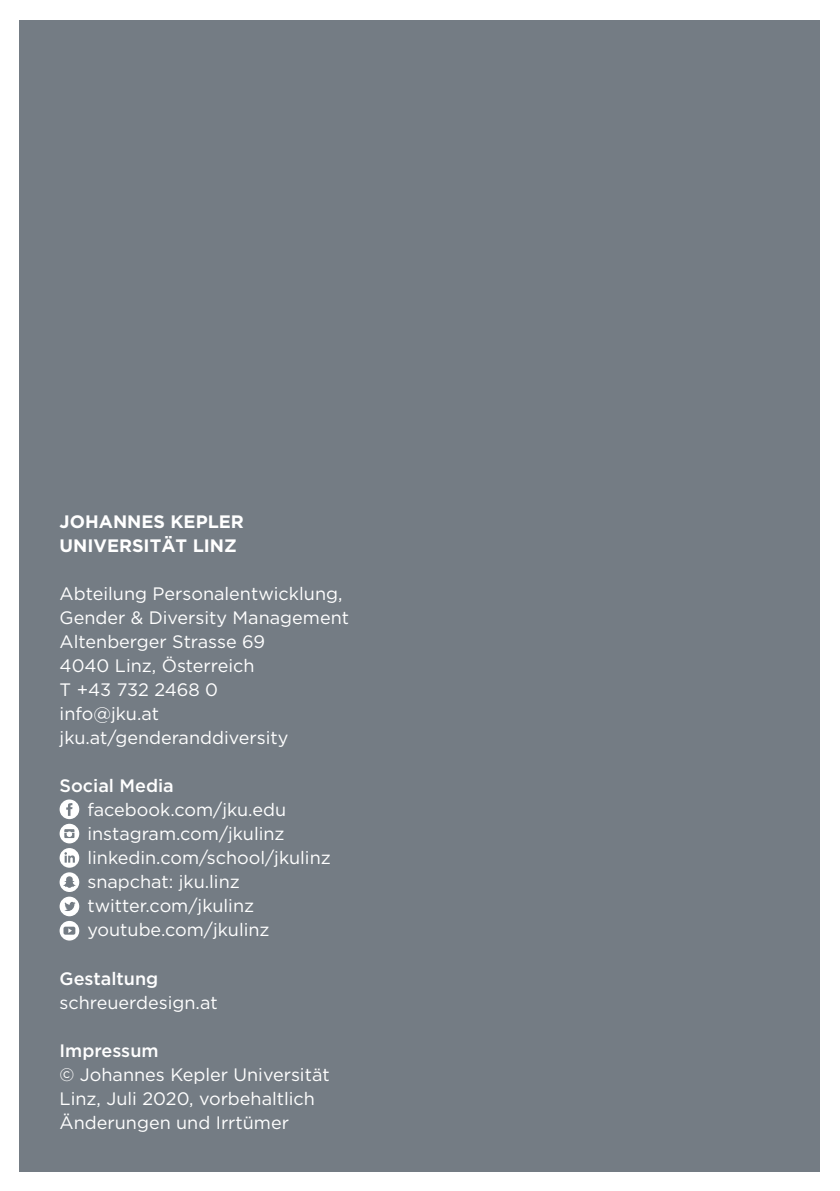
<style>
.page{position:relative;width:840px;height:1191px;background:#fff}
.page>*{position:absolute;margin:0;border:0;box-sizing:border-box;transform-origin:0 0}
.t1{font:18px "Gotham HTF";color:#fff}
.t2{font:500 18px "Gotham HTF";color:#fff}
.t3{font:700 18px "Gotham HTF";color:#fff}
</style>
<div class="page">
<div style="left:20px;top:20px;width:799px;height:1151px;background:#747c84"></div>
<svg style="left:60px;top:799px;width:19px;height:141px"></svg>
<p class="t3" style="left:60px;top:511px;width:186px">JOHANNES KEPLER</p>
<p class="t3" style="left:60px;top:535px;width:179px">UNIVERSITÄT LINZ</p>
<p class="t1" style="left:60px;top:584px;width:284px">Abteilung Personalentwicklung,</p>
<p class="t1" style="left:60px;top:608px;width:291px">Gender &amp; Diversity Management</p>
<p class="t1" style="left:60px;top:632px;width:207px">Altenberger Strasse 69</p>
<p class="t1" style="left:60px;top:656px;width:196px">4040 Linz, Österreich</p>
<p class="t1" style="left:60px;top:680px;width:160px">T +43 732 2468 0</p>
<p class="t1" style="left:60px;top:704px;width:101px">info@jku.at</p>
<p class="t1" style="left:60px;top:728px;width:230px">jku.at/genderanddiversity</p>
<p class="t2" style="left:60px;top:776px;width:116px">Social Media</p>
<p class="t1" style="left:87px;top:800px;width:200px">facebook.com/jku.edu</p>
<p class="t1" style="left:87px;top:824px;width:199px">instagram.com/jkulinz</p>
<p class="t1" style="left:87px;top:848px;width:245px">linkedin.com/school/jkulinz</p>
<p class="t1" style="left:87px;top:872px;width:154px">snapchat: jku.linz</p>
<p class="t1" style="left:87px;top:896px;width:168px">twitter.com/jkulinz</p>
<p class="t1" style="left:87px;top:920px;width:183px">youtube.com/jkulinz</p>
<p class="t2" style="left:60px;top:968px;width:100px">Gestaltung</p>
<p class="t1" style="left:60px;top:992px;width:159px">schreuerdesign.at</p>
<p class="t2" style="left:60px;top:1040px;width:100px">Impressum</p>
<p class="t1" style="left:60px;top:1064px;width:271px">© Johannes Kepler Universität</p>
<p class="t1" style="left:60px;top:1088px;width:257px">Linz, Juli 2020, vorbehaltlich</p>
<p class="t1" style="left:60px;top:1112px;width:231px">Änderungen und Irrtümer</p>
</div>
